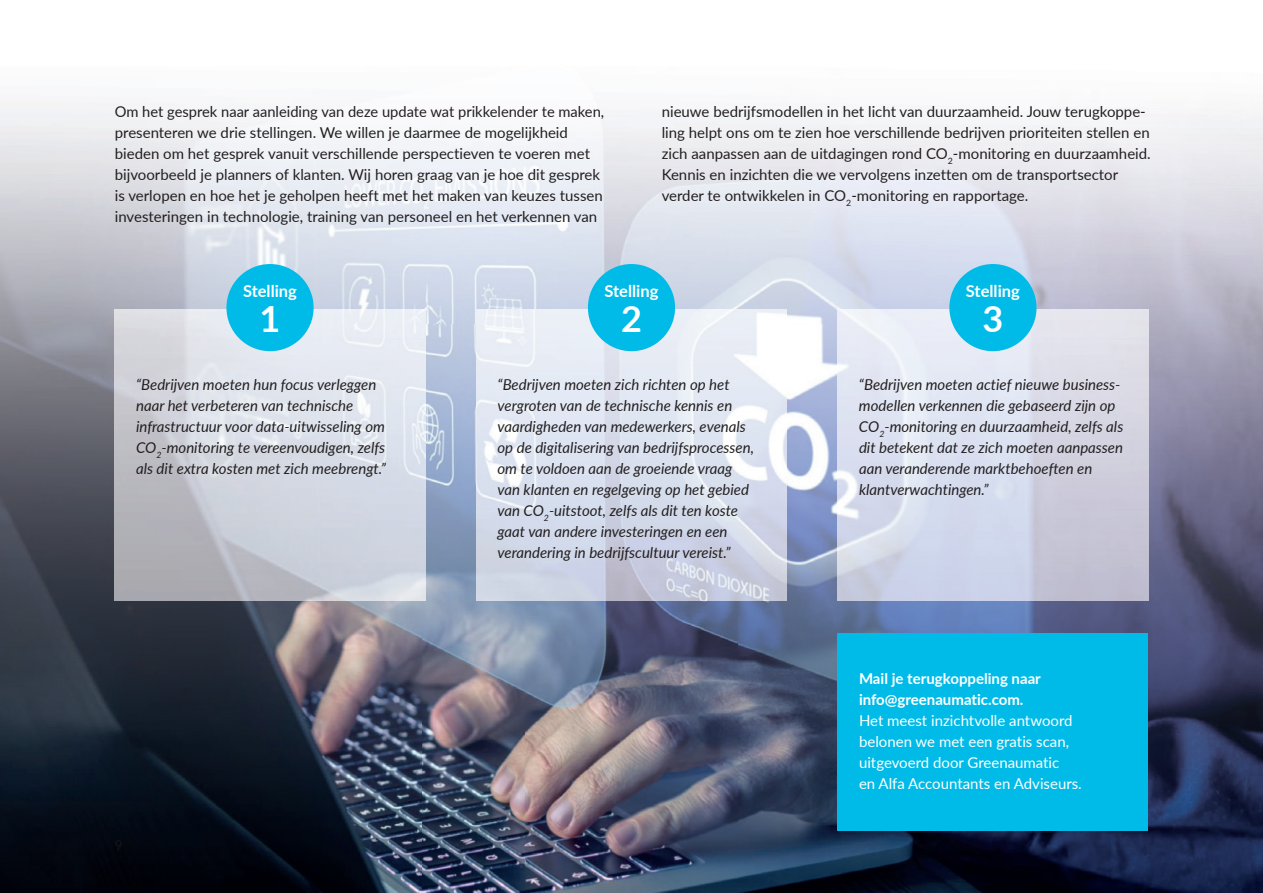
<style>
.page{position:relative;width:1263px;height:893px;background:#fff}
.page>*{position:absolute;margin:0;border:0;box-sizing:border-box;transform-origin:0 0}
.t1{font:700 36px "Lato";color:#fff}
.t2{font:700 16.5px "Lato";color:#fff}
.t3{font:italic 15px/21px "Lato";color:#231f20}
.t4{font:15px/21px "Lato";color:#231f20}
.t5{font:15px/21px "Lato";color:#fff}
.t6{font:700 15px/21px "Lato";color:#fff}
</style>
<div class="page">
<img style="left:0;top:101px;width:1263px;height:223px">
<img style="left:0;top:324px;width:157px;height:569px">
<img style="left:421px;top:324px;width:105px;height:569px">
<img style="left:737px;top:324px;width:104px;height:569px">
<img style="left:1106px;top:324px;width:157px;height:569px">
<img style="left:157px;top:600px;width:264px;height:293px">
<img style="left:526px;top:600px;width:211px;height:293px">
<img style="left:841px;top:600px;width:265px;height:293px">
<img style="left:115px;top:309px;width:310px;height:291px">
<img style="left:838px;top:309px;width:310px;height:291px">
<div style="left:838px;top:634px;width:310px;height:197px;background:#00bbe8"></div>
<img style="left:476px;top:309px;width:311px;height:291px">
<div style="left:226px;top:264px;width:88px;height:87px;background:#00bbe8;border-radius:50%"></div>
<div style="left:588px;top:264px;width:87px;height:87px;background:#00bbe8;border-radius:50%"></div>
<div style="left:949px;top:264px;width:87px;height:87px;background:#00bbe8;border-radius:50%"></div>
<p class="t4" style="left:115px;top:100px;width:491px">Om het gesprek naar aanleiding van deze update wat prikkelender te maken, presenteren we drie stellingen. We willen je daarmee de mogelijkheid bieden om het gesprek vanuit verschillende perspectieven te voeren met bijvoorbeeld je planners of klanten. Wij horen graag van je hoe dit gesprek is verlopen en hoe het je geholpen heeft met het maken van keuzes tussen investeringen in technologie, training van personeel en het verkennen van</p>
<p class="t4" style="left:662px;top:100px;width:491px">nieuwe bedrijfsmodellen in het licht van duurzaamheid. Jouw terugkoppe&shy;ling helpt ons om te zien hoe verschillende bedrijven prioriteiten stellen en zich aanpassen aan de uitdagingen rond CO<sub>2</sub>-monitoring en duurzaamheid.<br>Kennis en inzichten die we vervolgens inzetten om de transportsector verder te ontwikkelen in CO<sub>2</sub>-monitoring en rapportage.</p>
<p class="t2" style="left:243px;top:279px;width:55px">Stelling</p>
<h1 class="t1" style="left:260px;top:292px;width:22px">1</h1>
<p class="t2" style="left:604px;top:279px;width:55px">Stelling</p>
<h1 class="t1" style="left:621px;top:292px;width:22px">2</h1>
<p class="t2" style="left:966px;top:279px;width:55px">Stelling</p>
<h1 class="t1" style="left:982px;top:292px;width:22px">3</h1>
<p class="t3" style="left:136px;top:373px;width:251px">“Bedrijven moeten hun focus verleggen naar het verbeteren van technische infrastructuur voor data-uitwisseling om CO<sub>2</sub>-monitoring te vereenvoudigen, zelfs als dit extra kosten met zich meebrengt.”</p>
<p class="t3" style="left:497px;top:373px;width:258px">“Bedrijven moeten zich richten op het vergroten van de technische kennis en vaardigheden van medewerkers, evenals op de digitalisering van bedrijfsprocessen, om te voldoen aan de groeiende vraag van klanten en regelgeving op het gebied van CO<sub>2</sub>-uitstoot, zelfs als dit ten koste gaat van andere investeringen en een verandering in bedrijfscultuur vereist.”</p>
<p class="t3" style="left:859px;top:373px;width:266px">“Bedrijven moeten actief nieuwe business&shy;modellen verkennen die gebaseerd zijn op CO<sub>2</sub>-monitoring en duurzaamheid, zelfs als dit betekent dat ze zich moeten aanpassen aan veranderende marktbehoeften en klantverwachtingen.”</p>
<p class="t6" style="left:859px;top:667px;width:183px">Mail je terugkoppeling naar info@greenaumatic.com.</p>
<p class="t5" style="left:859px;top:709px;width:224px">Het meest inzichtvolle antwoord belonen we met een gratis scan, uitgevoerd door Greenaumatic<br>en Alfa Accountants en Adviseurs.</p>
</div>
